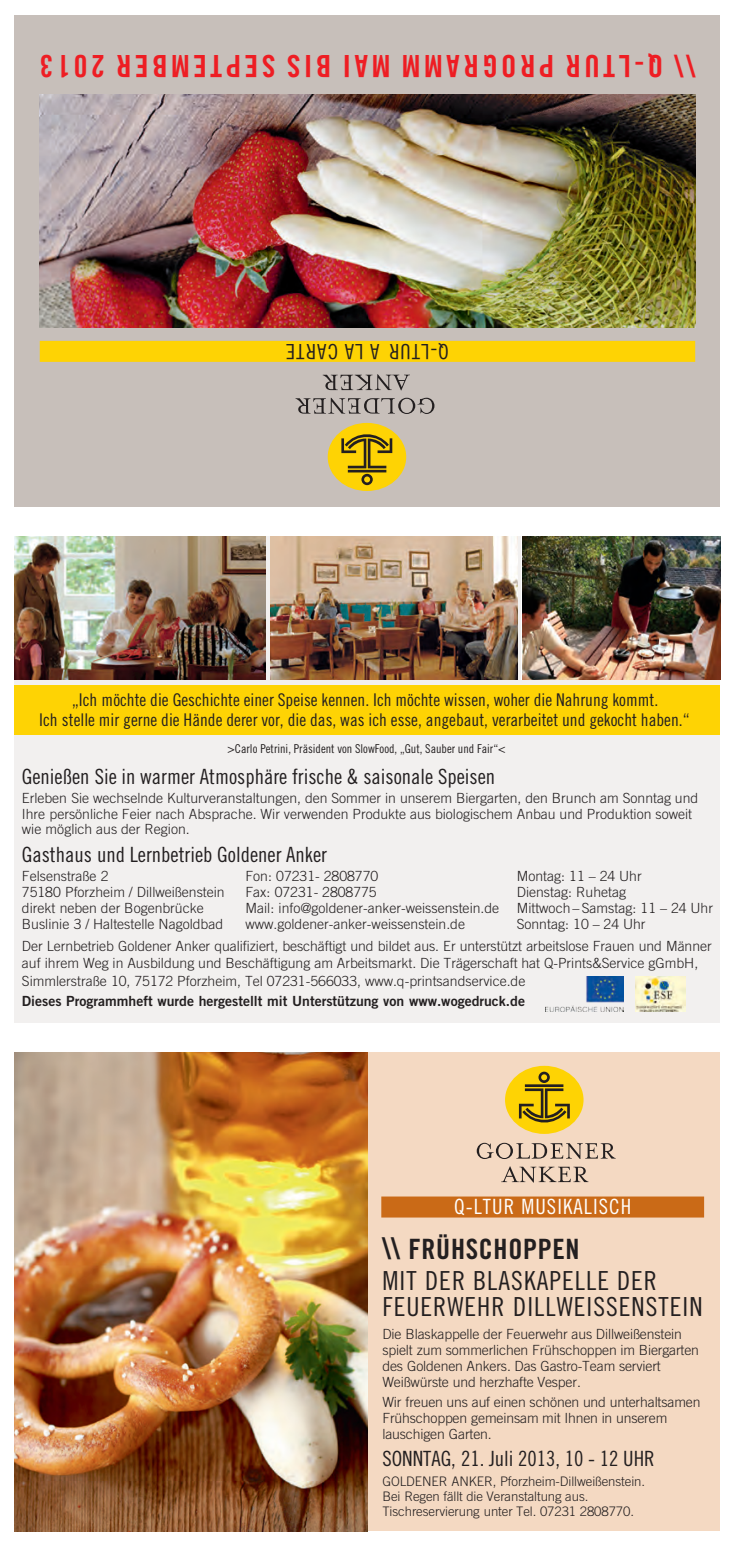
<style>
.page{position:relative;width:735px;height:1546px;background:#fff}
.page>*{position:absolute;margin:0;border:0;box-sizing:border-box;transform-origin:0 0}
.t1{font:30.62px "Trade Gothic Bold Cond Twenty";letter-spacing:.115em;color:#ee1d23}
.t2{font:28px "Trade Gothic Bold Cond Twenty";letter-spacing:.025em;color:#231f20}
.t3{font:26.25px/26.2px "Trade Gothic Cond Eighteen";letter-spacing:.04em;color:#231f20}
.t4{font:21px "Trade Gothic Cond Eighteen";color:#231f20}
.t5{font:21px "Trade Gothic Cond Eighteen";letter-spacing:.05em;color:#fff}
.t6{font:21px "Trade Gothic Cond Eighteen";letter-spacing:.05em;color:#231f20}
.t7{font:17.5px/20.1px "Trade Gothic Cond Eighteen";color:#231f20;text-align:center}
.t8{font:300 14px/15.8px "Trade Gothic";color:#231f20}
.t9{font:14px "Trade Gothic Bold Two";color:#231f20}
.t10{font:300 13.12px/14.7px "Trade Gothic";letter-spacing:-.005em;color:#231f20}
.t11{font:12.25px "Trade Gothic Cond Eighteen";color:#231f20}
.s1{font-size:29.75px}
</style>
<div class="page">
<div style="left:15px;top:536px;width:704px;height:486px;background:#f2f0ef"></div>
<div style="left:15px;top:685px;width:704px;height:49px;background:#fed304"></div>
<img style="left:15px;top:536px;width:250px;height:144px">
<img style="left:522px;top:536px;width:197px;height:144px">
<img style="left:270px;top:536px;width:247px;height:144px">
<img style="left:545px;top:976px;width:78px;height:35px">
<div style="left:367px;top:1052px;width:352px;height:478px;background:#f4d9c2"></div>
<div style="left:504px;top:1065px;width:79px;height:68px;background:#fed304;border-radius:50%"></div>
<svg style="left:518px;top:1071px;width:51px;height:55px"></svg>
<svg style="left:501px;top:1166px;width:87px;height:16px"></svg>
<svg style="left:476px;top:1142px;width:139px;height:16px"></svg>
<div style="left:381px;top:1196px;width:322px;height:21px;background:#ca6a17"></div>
<img style="left:15px;top:1052px;width:352px;height:479px">
<div style="left:15px;top:15px;width:704px;height:491px;background:#c7bfba"></div>
<div style="left:327px;top:423px;width:79px;height:68px;background:#fed304;border-radius:50%"></div>
<svg style="left:341px;top:431px;width:51px;height:54px"></svg>
<svg style="left:322px;top:374px;width:88px;height:16px"></svg>
<svg style="left:295px;top:398px;width:139px;height:16px"></svg>
<div style="left:40px;top:341px;width:654px;height:21px;background:#fed304"></div>
<img style="left:40px;top:94px;width:654px;height:233px">
<img style="left:635px;top:976px;width:50px;height:35px">
<h1 class="t1" style="left:694px;top:85px;width:656px;rotate:-180deg">\\ Q-LTUR PROGRAMM MAI BIS SEPTEMBER 2013</h1>
<h3 class="t6" style="left:448px;top:364px;width:164px;rotate:-180deg">Q-LTUR A LA CARTE</h3>
<p class="t7" style="left:39px;top:689px;width:651px">„Ich möchte die Geschichte einer Speise kennen. Ich möchte wissen, woher die Nahrung kommt.<br>Ich stelle mir gerne die Hände derer vor, die das, was ich esse, angebaut, verarbeitet und gekocht haben.“</p>
<p class="t11" style="left:227px;top:741px;width:279px">&gt;Carlo Petrini, Präsident von SlowFood, „Gut, Sauber und Fair“&lt;</p>
<p class="t8" style="left:22px;top:789px;width:677px">Erleben Sie wechselnde Kulturveranstaltungen, den Sommer in unserem Biergarten, den Brunch am Sonntag und<br>Ihre persönliche Feier nach Absprache. Wir verwenden Produkte aus biologischem Anbau und Produktion soweit wie möglich aus der Region.</p>
<h3 class="t4" style="left:22px;top:763px;width:474px">Genießen Sie in warmer Atmosphäre frische &amp; saisonale Speisen</h3>
<h3 class="t4" style="left:22px;top:842px;width:306px">Gasthaus und Lernbetrieb Goldener Anker</h3>
<p class="t8" style="left:22px;top:868px;width:204px">Felsenstraße 2<br>75180 Pforzheim / Dillweißenstein direkt neben der Bogenbrücke<br>Buslinie 3 / Haltestelle Nagoldbad</p>
<p class="t8" style="left:245px;top:868px;width:255px">Fon: 07231- 2808770<br>Fax: 07231- 2808775<br>Mail: info@goldener-anker-weissenstein.de www.goldener-anker-weissenstein.de</p>
<p class="t8" style="left:516px;top:868px;width:198px">Montag: 11 – 24 Uhr<br>Dienstag: Ruhetag<br>Mittwoch – Samstag: 11 – 24 Uhr<br>Sonntag: 10 – 24 Uhr</p>
<p class="t8" style="left:22px;top:937px;width:691px;line-height:17.5px">Der Lernbetrieb Goldener Anker qualifiziert, beschäftigt und bildet aus. Er unterstützt arbeitslose Frauen und Männer auf ihrem Weg in Ausbildung und Beschäftigung am Arbeitsmarkt. Die Trägerschaft hat Q-Prints&amp;Service gGmbH,<br>Simmlerstraße 10, 75172 Pforzheim, Tel 07231-566033, www.q-printsandservice.de</p>
<p class="t9" style="left:22px;top:992px;width:504px">Dieses Programmheft wurde hergestellt mit Unterstützung von www.wogedruck.de</p>
<h3 class="t5" style="left:454px;top:1194px;width:178px">Q-LTUR MUSIKALISCH</h3>
<h2 class="t2" style="left:382px;top:1231px;width:199px"><span class="s1">\\</span> FRÜHSCHOPPEN</h2>
<h3 class="t3" style="left:382px;top:1267px;width:321px">MIT DER BLASKAPELLE DER<br>FEUERWEHR DILLWEISSENSTEIN</h3>
<p class="t8" style="left:382px;top:1326px;width:318px">Die Blaskappelle der Feuerwehr aus Dillweißenstein spielt zum sommerlichen Frühschoppen im Biergarten des Goldenen Ankers. Das Gastro-Team serviert Weißwürste und herzhafte Vesper.</p>
<p class="t8" style="left:382px;top:1394px;width:319px">Wir freuen uns auf einen schönen und unterhaltsamen<br>Frühschoppen gemeinsam mit Ihnen in unserem lauschigen Garten.</p>
<h3 class="t4" style="left:382px;top:1446px;width:274px">SONNTAG, 21. Juli 2013, 10 - 12 UHR</h3>
<p class="t10" style="left:382px;top:1473px;width:264px">GOLDENER ANKER, Pforzheim-Dillweißenstein.<br>Bei Regen fällt die Veranstaltung aus.<br>Tischreservierung unter Tel. 07231 2808770.</p>
</div>
